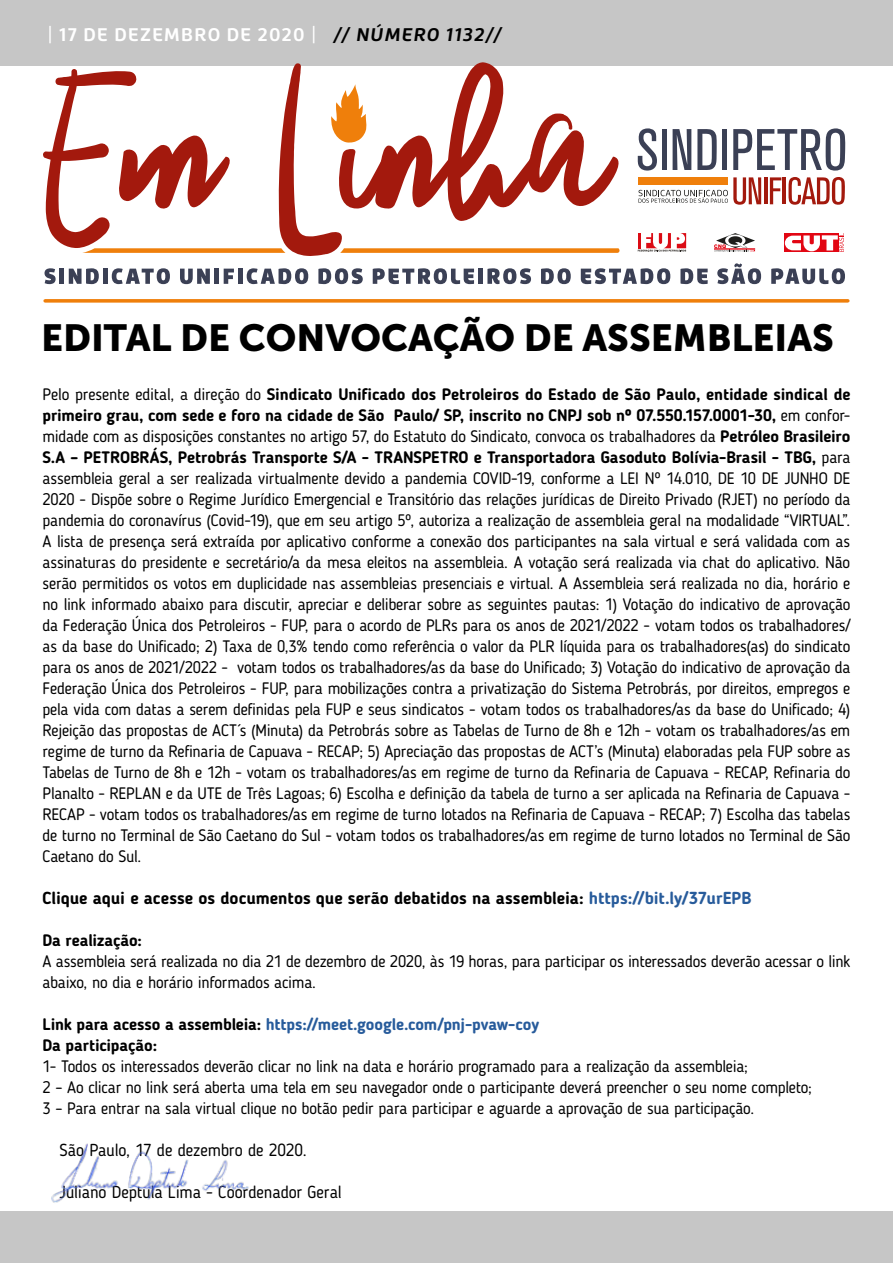
<style>
.page{position:relative;width:893px;height:1263px;background:#fff}
.page>*{position:absolute;margin:0;border:0;box-sizing:border-box;transform-origin:0 0}
.t1{font:37.5px "Museo Sans 900";color:#000}
.t2{font:700 18px "Roihu";letter-spacing:.07em;color:#fff}
.t3{font:700 17.25px "Blogger Sans";color:#000}
.t4{font:17.25px "Blogger Sans";letter-spacing:-.01em;color:#000}
.t5{font:16.5px/21px "Blogger Sans";letter-spacing:-.015em;color:#000}
.t6{font:700 16.5px/21px "Blogger Sans";letter-spacing:-.005em;color:#000}
.s1{font-weight:400}
.s2{font-style:italic;color:#000}
.s3{font-weight:700}
.s4{color:#275b9b}
</style>
<div class="page">
<div style="left:0;top:0;width:893px;height:66px;background:#c6c6c6"></div>
<div style="left:0;top:1212px;width:893px;height:51px;background:#c6c6c6"></div>
<svg style="left:45px;top:268px;width:11px;height:16px"></svg>
<hr style="left:60px;top:269px;width:4px;height:15px;background:#3b4055">
<svg style="left:69px;top:268px;width:30px;height:16px"></svg>
<div style="left:103px;top:269px;width:5px;height:15px;background:#3b4055"></div>
<svg style="left:112px;top:268px;width:58px;height:16px"></svg>
<svg style="left:180px;top:269px;width:30px;height:15px"></svg>
<div style="left:214px;top:269px;width:5px;height:15px;background:#3b4055"></div>
<svg style="left:224px;top:269px;width:10px;height:15px"></svg>
<hr style="left:238px;top:269px;width:4px;height:15px;background:#3b4055">
<svg style="left:247px;top:268px;width:61px;height:16px"></svg>
<svg style="left:318px;top:268px;width:45px;height:16px"></svg>
<svg style="left:373px;top:268px;width:101px;height:16px"></svg>
<div style="left:478px;top:269px;width:5px;height:15px;background:#3b4055"></div>
<svg style="left:487px;top:268px;width:44px;height:16px"></svg>
<svg style="left:541px;top:268px;width:30px;height:16px"></svg>
<svg style="left:581px;top:268px;width:89px;height:16px"></svg>
<svg style="left:680px;top:268px;width:28px;height:16px"></svg>
<svg style="left:717px;top:263px;width:44px;height:21px"></svg>
<svg style="left:771px;top:268px;width:74px;height:16px"></svg>
<svg style="left:714px;top:233px;width:42px;height:19px"></svg>
<svg style="left:638px;top:233px;width:49px;height:19px"></svg>
<div style="left:784px;top:233px;width:55px;height:19px;background:#e20613"></div>
<svg style="left:785px;top:233px;width:59px;height:19px"></svg>
<svg style="left:638px;top:128px;width:19px;height:43px"></svg>
<hr style="left:662px;top:129px;width:4px;height:41px;background:#3b4055">
<svg style="left:673px;top:129px;width:18px;height:41px"></svg>
<svg style="left:697px;top:129px;width:20px;height:41px"></svg>
<div style="left:722px;top:129px;width:5px;height:41px;background:#3b4055"></div>
<svg style="left:733px;top:128px;width:112px;height:43px"></svg>
<hr style="left:764px;top:177px;width:3px;height:27px;background:#a3190d">
<svg style="left:770px;top:177px;width:11px;height:27px"></svg>
<hr style="left:783px;top:177px;width:3px;height:27px;background:#a3190d">
<svg style="left:788px;top:177px;width:57px;height:28px"></svg>
<svg style="left:638px;top:177px;width:123px;height:28px"></svg>
<svg style="left:45px;top:299px;width:803px;height:4px;background:#f08d26"></svg>
<svg style="left:43px;top:62px;width:577px;height:194px"></svg>
<img style="left:51px;top:1143px;width:198px;height:60px">
<p class="t2" style="left:48px;top:24px;width:455px"><span class="s1">|</span> 17 DE DEZEMBRO DE 2020 <span class="s1">|</span> <span class="s2">// NÚMERO 1132//</span></p>
<h1 class="t1" style="left:41px;top:317px;width:794px">EDITAL DE CONVOCAÇÃO DE ASSEMBLEIAS</h1>
<p class="t5" style="left:43px;top:384px;width:809px;text-align:justify">Pelo presente edital, a direção do <span class="s3">Sindicato Unificado dos Petroleiros do Estado de São Paulo, entidade sindical de primeiro grau, com sede e foro na cidade de São Paulo/ SP, inscrito no CNPJ sob nº 07.550.157.0001-30,</span> em confor&shy;midade com as disposições constantes no artigo 57, do Estatuto do Sindicato, convoca os trabalhadores da <span class="s3">Petróleo Brasileiro S.A – PETROBRÁS, Petrobrás Transporte S/A - TRANSPETRO e Transportadora Gasoduto Bolívia-Brasil - TBG,</span> para assembleia geral a ser realizada virtualmente devido a pandemia COVID-19, conforme a LEI Nº 14.010, DE 10 DE JUNHO DE 2020 - Dispõe sobre o Regime Jurídico Emergencial e Transitório das relações jurídicas de Direito Privado (RJET) no período da pandemia do coronavírus (Covid-19), que em seu artigo 5º, autoriza a realização de assembleia geral na modalidade “VIRTUAL”.<br>A lista de presença será extraída por aplicativo conforme a conexão dos participantes na sala virtual e será validada com as assinaturas do presidente e secretário/a da mesa eleitos na assembleia. A votação será realizada via chat do aplicativo. Não serão permitidos os votos em duplicidade nas assembleias presenciais e virtual. A Assembleia será realizada no dia, horário e no link informado abaixo para discutir, apreciar e deliberar sobre as seguintes pautas: 1) Votação do indicativo de aprovação da Federação Única dos Petroleiros - FUP, para o acordo de PLRs para os anos de 2021/2022 - votam todos os trabalhadores/ as da base do Unificado; 2) Taxa de 0,3% tendo como referência o valor da PLR líquida para os trabalhadores(as) do sindicato para os anos de 2021/2022 - votam todos os trabalhadores/as da base do Unificado; 3) Votação do indicativo de aprovação da Federação Única dos Petroleiros - FUP, para mobilizações contra a privatização do Sistema Petrobrás, por direitos, empregos e pela vida com datas a serem definidas pela FUP e seus sindicatos - votam todos os trabalhadores/as da base do Unificado; 4)<br>Rejeição das propostas de ACT´s (Minuta) da Petrobrás sobre as Tabelas de Turno de 8h e 12h - votam os trabalhadores/as em regime de turno da Refinaria de Capuava - RECAP; 5) Apreciação das propostas de ACT’s (Minuta) elaboradas pela FUP sobre as Tabelas de Turno de 8h e 12h - votam os trabalhadores/as em regime de turno da Refinaria de Capuava - RECAP, Refinaria do Planalto - REPLAN e da UTE de Três Lagoas; 6) Escolha e definição da tabela de turno a ser aplicada na Refinaria de Capuava - RECAP - votam todos os trabalhadores/as em regime de turno lotados na Refinaria de Capuava - RECAP; 7) Escolha das tabelas de turno no Terminal de São Caetano do Sul - votam todos os trabalhadores/as em regime de turno lotados no Terminal de São Caetano do Sul.</p>
<p class="t3" style="left:43px;top:888px;width:710px">Clique aqui e acesse os documentos que serão debatidos na assembleia: <span class="s4">https://bit.ly/37urEPB</span></p>
<p class="t6" style="left:43px;top:930px;width:101px">Da realização:</p>
<p class="t5" style="left:43px;top:951px;width:809px">A assembleia será realizada no dia 21 de dezembro de 2020, às 19 horas, para participar os interessados deverão acessar o link abaixo, no dia e horário informados acima.</p>
<p class="t6" style="left:43px;top:1014px;width:498px">Link para acesso a assembleia: <span class="s4">https://meet.google.com/pnj-pvaw-coy<br></span>Da participação:</p>
<p class="t5" style="left:43px;top:1056px;width:771px">1- Todos os interessados deverão clicar no link na data e horário programado para a realização da assembleia;<br>2 – Ao clicar no link será aberta uma tela em seu navegador onde o participante deverá preencher o seu nome completo;<br>3 – Para entrar na sala virtual clique no botão pedir para participar e aguarde a aprovação de sua participação.</p>
<p class="t4" style="left:60px;top:1140px;width:249px">São Paulo, 17 de dezembro de 2020.</p>
<p class="t4" style="left:60px;top:1182px;width:284px">Juliano Deptula Lima - Coordenador Geral</p>
</div>
